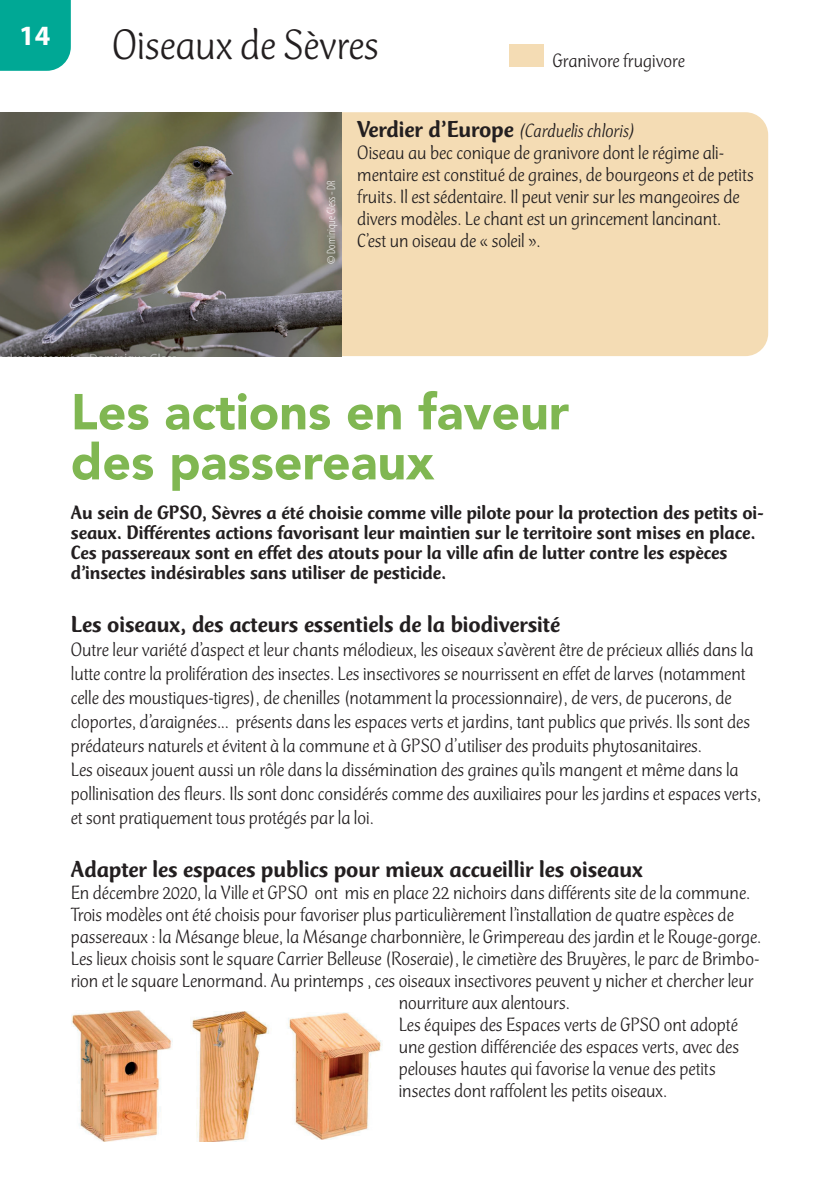
<style>
.page{position:relative;width:839px;height:1190px;background:#fff}
.page>*{position:absolute;margin:0;border:0;box-sizing:border-box;transform-origin:0 0}
.t1{font:900 50px/50px "Avenir";color:#80b752}
.t2{font:300 44px "Club Type Std";color:#231f20}
.t3{font:700 28px "Myriad Pro";color:#fff}
.NOM_OISEAU_12{font:500 24px "Club Type Std";color:#231f20}
.texte_corps_10{font:300 20px/22px "Club Type Std";color:#231f20}
.texte_corps_9{font:500 20px/20px "Club Type Std";color:#231f20}
.NOM_OISEAU_12_blanc{font:italic 300 20px "Club Type Std";color:#231f20}
.texte_corps_9-2{font:300 condensed 12px "Myriad Pro";color:#fff}
.s1{font-weight:500;font-style:normal;font-size:24px}
</style>
<div class="page">
<div style="left:341px;top:112px;width:427px;height:244px;background:#f4dcb4"></div>
<img style="left:0;top:112px;width:341px;height:244px">
<img style="left:191px;top:1011px;width:78px;height:130px">
<img style="left:71px;top:1010px;width:102px;height:131px">
<img style="left:288px;top:1013px;width:94px;height:126px">
<div style="left:509px;top:44px;width:34px;height:23px;background:#f4dcb4"></div>
<div style="left:0;top:0;width:71px;height:71px;background:#00a895"></div>
<h3 class="t3" style="left:19px;top:18px;width:33px">14</h3>
<h2 class="t2" style="left:112px;top:22px;width:268px">Oiseaux de Sèvres</h2>
<p class="texte_corps_10" style="left:552px;top:50px;width:134px">Granivore frugivore</p>
<p class="texte_corps_9-2" style="left:324px;top:264px;width:85px;rotate:-90deg">© Dominique Gless - DR</p>
<p class="NOM_OISEAU_12_blanc" style="left:357px;top:119px;width:279px"><span class="s1">Verdier d’Europe</span> (Carduelis chloris)</p>
<p class="texte_corps_10" style="left:357px;top:141px;width:398px">Oiseau au bec conique de granivore dont le régime ali&shy;mentaire est constitué de graines, de bourgeons et de petits fruits. Il est sédentaire. Il peut venir sur les mangeoires de divers modèles. Le chant est un grincement lancinant.</p>
<p class="texte_corps_10" style="left:357px;top:229px;width:185px">C’est un oiseau de « soleil ».</p>
<p class="t1" style="left:71px;top:385px;width:500px">Les actions en faveur des passereaux</p>
<p class="texte_corps_9" style="left:71px;top:503px;width:694px">Au sein de GPSO, Sèvres a été choisie comme ville pilote pour la protection des petits oi&shy;seaux. Différentes actions favorisant leur maintien sur le territoire sont mises en place.<br>Ces passereaux sont en effet des atouts pour la ville afin de lutter contre les espèces d’insectes indésirables sans utiliser de pesticide.</p>
<p class="NOM_OISEAU_12" style="left:71px;top:612px;width:490px">Les oiseaux, des acteurs essentiels de la biodiversité</p>
<p class="texte_corps_10" style="left:71px;top:638px;width:684px;line-height:24px">Outre leur variété d’aspect et leur chants mélodieux, les oiseaux s’avèrent être de précieux alliés dans la lutte contre la prolifération des insectes. Les insectivores se nourrissent en effet de larves (notamment celle des moustiques-tigres), de chenilles (notamment la processionnaire), de vers, de pucerons, de cloportes, d’araignées... présents dans les espaces verts et jardins, tant publics que privés. Ils sont des prédateurs naturels et évitent à la commune et à GPSO d’utiliser des produits phytosanitaires.</p>
<p class="texte_corps_10" style="left:71px;top:758px;width:691px;line-height:24px">Les oiseaux jouent aussi un rôle dans la dissémination des graines qu’ils mangent et même dans la pollinisation des fleurs. Ils sont donc considérés comme des auxiliaires pour les jardins et espaces verts, et sont pratiquement tous protégés par la loi.</p>
<p class="NOM_OISEAU_12" style="left:71px;top:856px;width:573px">Adapter les espaces publics pour mieux accueillir les oiseaux</p>
<p class="texte_corps_10" style="left:71px;top:882px;width:691px">En décembre 2020, la Ville et GPSO ont mis en place 22 nichoirs dans différents site de la commune.<br>Trois modèles ont été choisis pour favoriser plus particulièrement l’installation de quatre espèces de passereaux : la Mésange bleue, la Mésange charbonnière, le Grimpereau des jardin et le Rouge-gorge.</p>
<p class="texte_corps_10" style="left:71px;top:948px;width:690px">Les lieux choisis sont le square Carrier Belleuse (Roseraie), le cimetière des Bruyères, le parc de Brimbo-</p>
<p class="texte_corps_10" style="left:71px;top:970px;width:684px">rion et le square Lenormand. Au printemps , ces oiseaux insectivores peuvent y nicher et chercher leur</p>
<p class="texte_corps_10" style="left:398px;top:992px;width:172px">nourriture aux alentours.</p>
<p class="texte_corps_10" style="left:398px;top:1014px;width:342px">Les équipes des Espaces verts de GPSO ont adopté une gestion différenciée des espaces verts, avec des pelouses hautes qui favorise la venue des petits insectes dont raffolent les petits oiseaux.</p>
</div>
